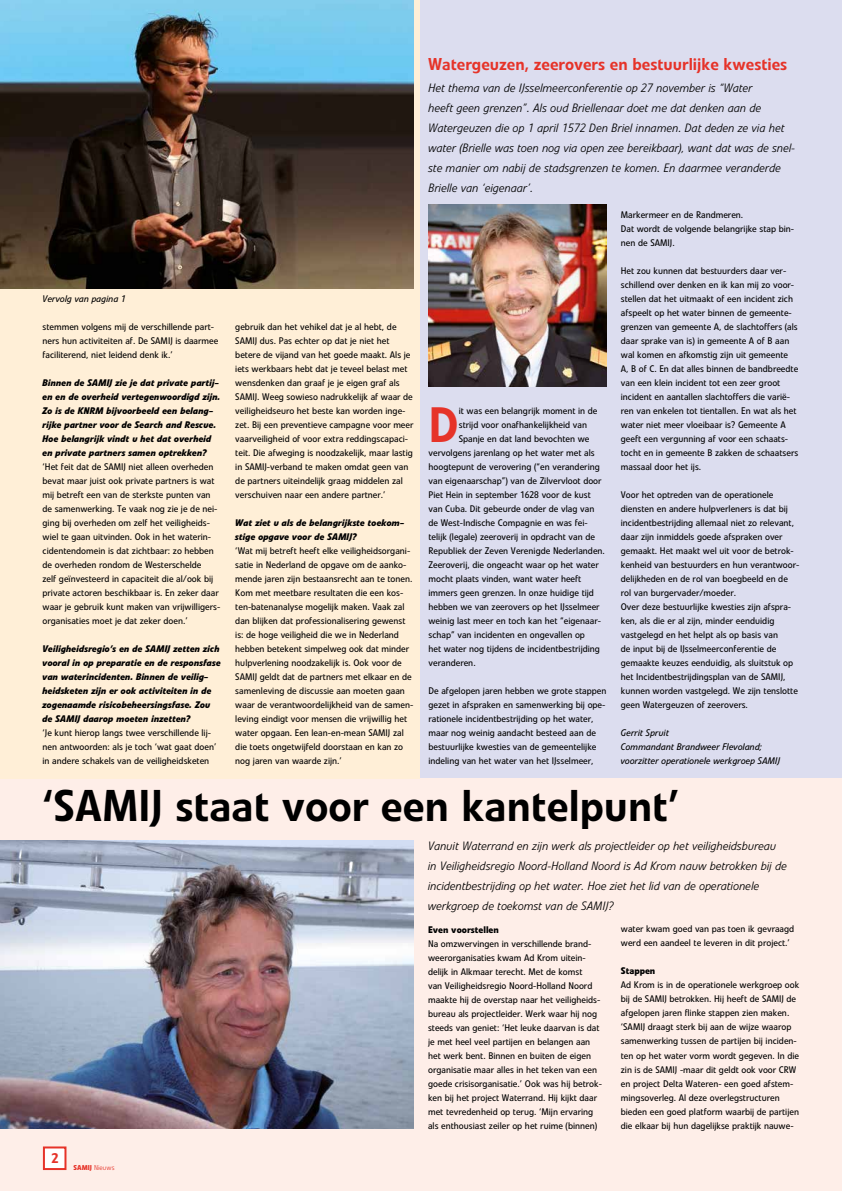
<style>
.page{position:relative;width:842px;height:1191px;background:#fff}
.page>*{position:absolute;margin:0;border:0;box-sizing:border-box;transform-origin:0 0}
.t1{font:500 49.2px "Linotype Veto";color:#e63329}
.t2{font:500 44px "Linotype Veto";color:#000}
.t3{font:500 17px "Linotype Veto";color:#e63329}
.t4{font:500 14px "Linotype Veto";color:#e63329}
.t5{font:italic 300 12px/20px "Linotype Veto";color:#000}
.t6{font:9.5px/14px "Linotype Veto";color:#000}
.t7{font:italic 700 9.5px/14px "Linotype Veto";color:#000}
.t8{font:italic 9.5px/14px "Linotype Veto";color:#000}
.t9{font:700 9.5px "Linotype Veto";color:#000}
.t10{font:300 7px "Linotype Veto";color:#e63329}
.s1{font-weight:700}
</style>
<div class="page">
<div style="left:419px;top:0;width:423px;height:778px;background:#dcddef"></div>
<div style="left:0;top:778px;width:842px;height:413px;background:#feeee8"></div>
<div style="left:0;top:0;width:420px;height:778px;background:#ffefd7"></div>
<div style="left:43px;top:1146px;width:23px;height:24px;background:#fff;border:2px solid #e63329"></div>
<img style="left:428px;top:204px;width:178px;height:182px">
<img style="left:0;top:0;width:414px;height:288px">
<img style="left:0;top:840px;width:414px;height:288px">
<p class="t8" style="left:43px;top:292px;width:85px">Vervolg van pagina 1</p>
<p class="t6" style="left:43px;top:320px;width:177px">stemmen volgens mij de verschillende part&shy;ners hun activiteiten af. De SAMIJ is daarmee faciliterend, niet leidend denk ik.’</p>
<p class="t7" style="left:43px;top:376px;width:179px">Binnen de SAMIJ zie je dat private partij&shy;en en de overheid vertegenwoordigd zijn.<br>Zo is de KNRM bijvoorbeeld een belang&shy;rijke partner voor de Search and Rescue.<br>Hoe belangrijk vindt u het dat overheid en private partners samen optrekken?</p>
<p class="t6" style="left:43px;top:460px;width:179px">‘Het feit dat de SAMIJ niet alleen overheden bevat maar juist ook private partners is wat mij betreft een van de sterkste punten van de samenwerking. Te vaak nog zie je de nei&shy;ging bij overheden om zelf het veiligheids&shy;wiel te gaan uitvinden. Ook in het waterin&shy;cidentendomein is dat zichtbaar: zo hebben de overheden rondom de Westerschelde<br>zelf geïnvesteerd in capaciteit die al/ook bij private actoren beschikbaar is. En zeker daar waar je gebruik kunt maken van vrijwilligers&shy;organisaties moet je dat zeker doen.’</p>
<p class="t7" style="left:43px;top:642px;width:180px">Veiligheidsregio’s en de SAMIJ zetten zich vooral in op preparatie en de responsfase van waterincidenten. Binnen de veilig&shy;heidsketen zijn er ook activiteiten in de zogenaamde risicobeheersingsfase. Zou de SAMIJ daarop moeten inzetten?</p>
<p class="t6" style="left:43px;top:726px;width:175px">‘Je kunt hierop langs twee verschillende lij&shy;nen antwoorden: als je toch ‘wat gaat doen’ in andere schakels van de veiligheidsketen</p>
<p class="t6" style="left:235px;top:320px;width:180px">gebruik dan het vehikel dat je al hebt, de SAMIJ dus. Pas echter op dat je niet het betere de vijand van het goede maakt. Als je iets werkbaars hebt dat je teveel belast met wensdenken dan graaf je je eigen graf als SAMIJ. Weeg sowieso nadrukkelijk af waar de veiligheidseuro het beste kan worden inge&shy;zet. Bij een preventieve campagne voor meer vaarveiligheid of voor extra reddingscapaci&shy;teit. Die afweging is noodzakelijk, maar lastig in SAMIJ-verband te maken omdat geen van de partners uiteindelijk graag middelen zal verschuiven naar een andere partner.’</p>
<p class="t7" style="left:235px;top:516px;width:171px">Wat ziet u als de belangrijkste toekom&shy;stige opgave voor de SAMIJ?</p>
<p class="t6" style="left:235px;top:544px;width:180px">‘Wat mij betreft heeft elke veiligheidsorgani&shy;satie in Nederland de opgave om de aanko&shy;mende jaren zijn bestaansrecht aan te tonen.<br>Kom met meetbare resultaten die een kos&shy;ten-batenanalyse mogelijk maken. Vaak zal dan blijken dat professionalisering gewenst is: de hoge veiligheid die we in Nederland hebben betekent simpelweg ook dat minder hulpverlening noodzakelijk is. Ook voor de SAMIJ geldt dat de partners met elkaar en de samenleving de discussie aan moeten gaan waar de verantwoordelijkheid van de samen&shy;leving eindigt voor mensen die vrijwillig het water opgaan. Een lean-en-mean SAMIJ zal die toets ongetwijfeld doorstaan en kan zo nog jaren van waarde zijn.’</p>
<h3 class="t3" style="left:428px;top:54px;width:361px">Watergeuzen, zeerovers en bestuurlijke kwesties</h3>
<p class="t5" style="left:428px;top:78px;width:368px">Het thema van de IJsselmeerconferentie op 27 november is “Water<br>heeft geen grenzen”. Als oud Briellenaar doet me dat denken aan de Watergeuzen die op 1 april 1572 Den Briel innamen. Dat deden ze via het water (Brielle was toen nog via open zee bereikbaar), want dat was de snel&shy;ste manier om nabij de stadsgrenzen te komen. En daarmee veranderde Brielle van ‘eigenaar’.</p>
<h1 class="t1" style="left:428px;top:395px;width:32px">D</h1>
<p class="t6" style="left:459px;top:404px;width:140px">it was een belangrijk moment in de</p>
<p class="t6" style="left:459px;top:418px;width:130px">strijd voor onafhankelijkheid van</p>
<p class="t6" style="left:459px;top:432px;width:132px">Spanje en dat land bevochten we</p>
<p class="t6" style="left:428px;top:446px;width:168px">vervolgens jarenlang op het water met als</p>
<p class="t6" style="left:428px;top:460px;width:173px">hoogtepunt de verovering (“en verandering</p>
<p class="t6" style="left:428px;top:474px;width:175px">van eigenaarschap”) van de Zilvervloot door</p>
<p class="t6" style="left:428px;top:488px;width:164px">Piet Hein in september 1628 voor de kust</p>
<p class="t6" style="left:428px;top:502px;width:167px">van Cuba. Dit gebeurde onder de vlag van</p>
<p class="t6" style="left:428px;top:516px;width:161px">de West-Indische Compagnie en was fei-</p>
<p class="t6" style="left:428px;top:530px;width:168px">telijk (legale) zeeroverij in opdracht van de</p>
<p class="t6" style="left:428px;top:544px;width:178px">Republiek der Zeven Verenigde Nederlanden.</p>
<p class="t6" style="left:428px;top:558px;width:172px">Zeeroverij, die ongeacht waar op het water</p>
<p class="t6" style="left:428px;top:572px;width:154px">mocht plaats vinden, want water heeft</p>
<p class="t6" style="left:428px;top:586px;width:167px">immers geen grenzen. In onze huidige tijd</p>
<p class="t6" style="left:428px;top:600px;width:173px">hebben we van zeerovers op het IJsselmeer</p>
<p class="t6" style="left:428px;top:614px;width:174px">weinig last meer en toch kan het “eigenaar-</p>
<p class="t6" style="left:428px;top:628px;width:158px">schap” van incidenten en ongevallen op</p>
<p class="t6" style="left:428px;top:642px;width:173px">het water nog tijdens de incidentbestrijding</p>
<p class="t6" style="left:428px;top:656px;width:49px">veranderen.</p>
<p class="t6" style="left:428px;top:684px;width:179px">De afgelopen jaren hebben we grote stappen gezet in afspraken en samenwerking bij ope&shy;rationele incidentbestrijding op het water, maar nog weinig aandacht besteed aan de bestuurlijke kwesties van de gemeentelijke indeling van het water van het IJsselmeer,</p>
<p class="t6" style="left:621px;top:208px;width:175px">Markermeer en de Randmeren.<br>Dat wordt de volgende belangrijke stap bin&shy;nen de SAMIJ.</p>
<p class="t6" style="left:621px;top:264px;width:179px">Het zou kunnen dat bestuurders daar ver&shy;schillend over denken en ik kan mij zo voor&shy;stellen dat het uitmaakt of een incident zich afspeelt op het water binnen de gemeente&shy;grenzen van gemeente A, de slachtoffers (als daar sprake van is) in gemeente A of B aan wal komen en afkomstig zijn uit gemeente<br>A, B of C. En dat alles binnen de bandbreedte van een klein incident tot een zeer groot incident en aantallen slachtoffers die varië&shy;ren van enkelen tot tientallen. En wat als het water niet meer vloeibaar is? Gemeente A geeft een vergunning af voor een schaats&shy;tocht en in gemeente B zakken de schaatsers massaal door het ijs.</p>
<p class="t6" style="left:621px;top:488px;width:180px">Voor het optreden van de operationele diensten en andere hulpverleners is dat bij incidentbestrijding allemaal niet zo relevant, daar zijn inmiddels goede afspraken over gemaakt. Het maakt wel uit voor de betrok&shy;kenheid van bestuurders en hun verantwoor&shy;delijkheden en de rol van boegbeeld en de rol van burgervader/moeder.<br>Over deze bestuurlijke kwesties zijn afspra&shy;ken, als die er al zijn, minder eenduidig vastgelegd en het helpt als op basis van<br>de input bij de IJsselmeerconferentie de gemaakte keuzes eenduidig, als sluitstuk op het Incidentbestrijdingsplan van de SAMIJ, kunnen worden vastgelegd. We zijn tenslotte geen Watergeuzen of zeerovers.</p>
<p class="t8" style="left:621px;top:726px;width:161px">Gerrit Spruit<br>Commandant Brandweer Flevoland; voorzitter operationele werkgroep SAMIJ</p>
<h2 class="t2" style="left:43px;top:779px;width:638px">‘SAMIJ staat voor een kantelpunt’</h2>
<p class="t5" style="left:428px;top:835px;width:361px">Vanuit Waterrand en zijn werk als projectleider op het veiligheidsbureau in Veiligheidsregio Noord-Holland Noord is Ad Krom nauw betrokken bij de incidentbestrijding op het water. Hoe ziet het lid van de operationele werkgroep de toekomst van de SAMIJ?</p>
<h3 class="t4" style="left:51px;top:1149px;width:8px">2</h3>
<p class="t10" style="left:74px;top:1163px;width:42px"><span class="s1">SAMIJ</span> Nieuws</p>
<p class="t9" style="left:428px;top:923px;width:72px">Even voorstellen</p>
<p class="t6" style="left:428px;top:936px;width:175px">Na omzwervingen in verschillende brand&shy;weerorganisaties kwam Ad Krom uitein&shy;delijk in Alkmaar terecht. Met de komst<br>van Veiligheidsregio Noord-Holland Noord maakte hij de overstap naar het veiligheids&shy;bureau als projectleider. Werk waar hij nog steeds van geniet: ‘Het leuke daarvan is dat je met heel veel partijen en belangen aan het werk bent. Binnen en buiten de eigen organisatie maar alles in het teken van een goede crisisorganisatie.’ Ook was hij betrok&shy;ken bij het project Waterrand. Hij kijkt daar met tevredenheid op terug. ‘Mijn ervaring als enthousiast zeiler op het ruime (binnen)</p>
<p class="t6" style="left:621px;top:922px;width:175px">water kwam goed van pas toen ik gevraagd werd een aandeel te leveren in dit project.’</p>
<p class="t9" style="left:621px;top:965px;width:36px">Stappen</p>
<p class="t6" style="left:621px;top:978px;width:180px">Ad Krom is in de operationele werkgroep ook bij de SAMIJ betrokken. Hij heeft de SAMIJ de afgelopen jaren flinke stappen zien maken. ‘SAMIJ draagt sterk bij aan de wijze waarop samenwerking tussen de partijen bij inciden&shy;ten op het water vorm wordt gegeven. In die zin is de SAMIJ -maar dit geldt ook voor CRW en project Delta Wateren- een goed afstem&shy;mingsoverleg. Al deze overlegstructuren bieden een goed platform waarbij de partijen die elkaar bij hun dagelijkse praktijk nauwe-</p>
</div>
